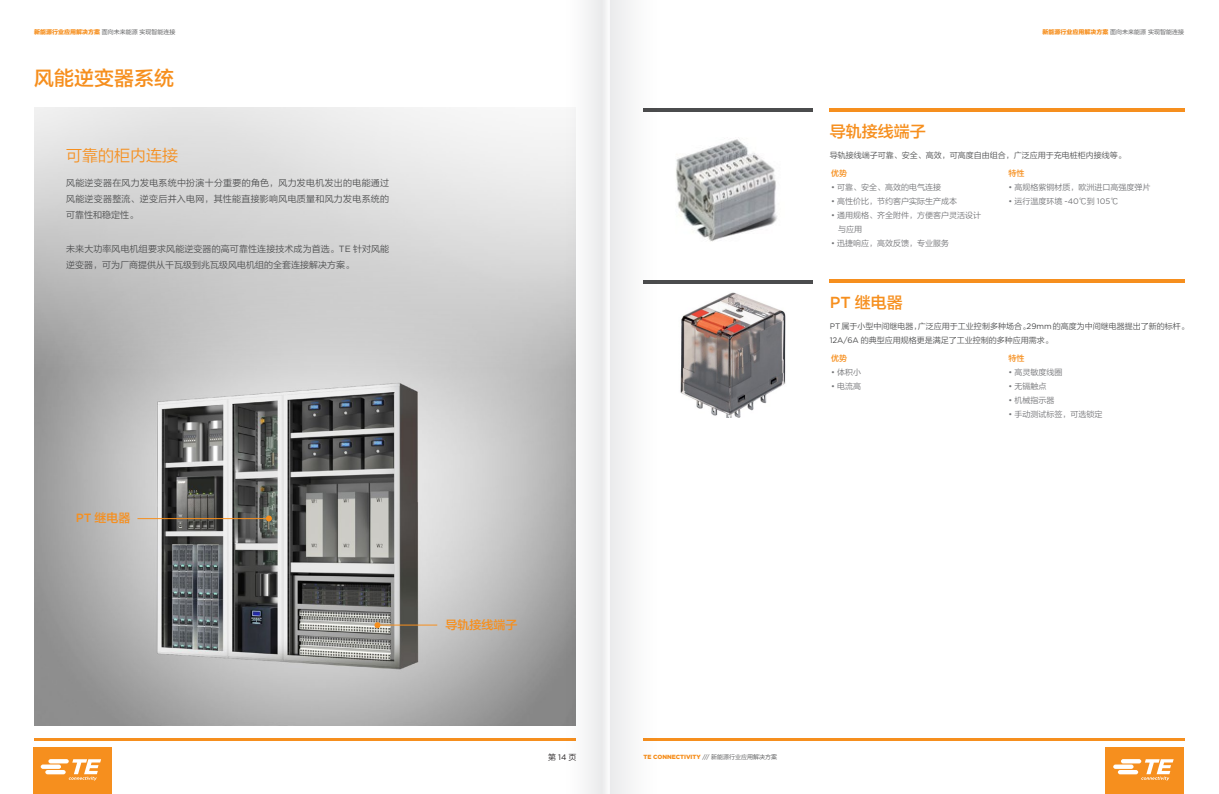
<style>
.page{position:relative;width:1219px;height:794px;background:#fff}
.page>*{position:absolute;margin:0;border:0;box-sizing:border-box;transform-origin:0 0}
.t1{font:20px "FZLTZHJW GB1 0";color:#f68f1e}
.t2{font:16px "FZLTZHJW GB1 0";color:#f68f1e}
.t3{font:16px "FZLTXIHK GBK1 0";color:#f68f1e}
.t4{font:12px "FZLTZHJW GB1 0";color:#f68f1e}
.t5{font:9px/16px "FZLTXIHK GBK1 0";letter-spacing:.01em;color:#4b4c4d;text-align:justify}
.t6{font:8px/14px "FZLTXIHK GBK1 0";color:#717275}
.t7{font:8px/14px "FZLTXIHK GBK1 0";color:#4b4c4d}
.t8{font:8px "FZLTZHJW GB1 0";color:#f68f1e}
.t9{font:8px "FZLTXIHK GBK1 0";color:#231f20}
.t10{font:6px "FZLTXIHK GBK1 0";color:#4b4c4d}
.t11{font:900 6px "Gotham";color:#f68f1e}
.s1{font-family:"FZLTTHJW GB1 0";color:#f68f1e}
.s2{font-family:"Gotham"}
.s3{font-family:"Gotham";font-weight:500}
.s4{font-weight:400;color:#4b4c4d}
.s5{font-family:"FZLTXIHK GBK1 0";font-weight:400;color:#4b4c4d}
</style>
<div class="page">
<img style="left:34px;top:371px;width:527px;height:355px">
<svg style="left:34px;top:108px;width:527px;height:263px;background:#d4d4d4"></svg>
<hr style="left:830px;top:279px;width:355px;height:4px;background:#f68f1e">
<hr style="left:830px;top:108px;width:355px;height:4px;background:#f68f1e">
<img style="left:680px;top:292px;width:106px;height:126px">
<svg style="left:658px;top:280px;width:155px;height:3px"></svg>
<hr style="left:643px;top:108px;width:170px;height:4px;background:#4b4c4d">
<img style="left:676px;top:139px;width:101px;height:103px">
<svg style="left:266px;top:515px;width:6px;height:6px"></svg>
<svg style="left:374px;top:622px;width:6px;height:6px"></svg>
<hr style="left:137px;top:518px;width:132px;height:1px;background:#f68f1e">
<hr style="left:377px;top:625px;width:60px;height:1px;background:#f68f1e">
<hr style="left:34px;top:738px;width:541px;height:2px;background:#f68f1e">
<hr style="left:644px;top:738px;width:541px;height:2px;background:#f68f1e">
<div style="left:33px;top:747px;width:78px;height:47px;background:#f68f1e"></div>
<svg style="left:41px;top:759px;width:60px;height:21px"></svg>
<div style="left:1106px;top:747px;width:78px;height:47px;background:#f68f1e"></div>
<svg style="left:1113px;top:759px;width:61px;height:21px"></svg>
<div style="left:609px;top:0;width:49px;height:794px;background:#f6f6f7"></div>
<svg style="left:561px;top:0;width:45px;height:794px"></svg>
<p class="t10" style="left:34px;top:28px;width:143px"><span class="s1">新能源行业应用解决方案</span>面向未来能源实现智能连接</p>
<p class="t10" style="left:1042px;top:28px;width:143px"><span class="s1">新能源行业应用解决方案</span>面向未来能源实现智能连接</p>
<p class="t1" style="left:34px;top:67px;width:141px">风能逆变器系统</p>
<p class="t3" style="left:66px;top:147px;width:113px">可靠的柜内连接</p>
<p class="t5" style="left:66px;top:175px;width:325px">风能逆变器在风力发电系统中扮演十分重要的角色，风力发电机发出的电能通过风能逆变器整流、逆变后并入电网，其性能直接影响风电质量和风力发电系统的可靠性和稳定性。</p>
<p class="t5" style="left:66px;top:241px;width:325px">未来大功率风电机组要求风能逆变器的高可靠性连接技术成为首选。<span class="s2">TE</span> 针对风能逆变器，可为厂商提供从千瓦级到兆瓦级风电机组的全套连接解决方案。</p>
<p class="t4" style="left:76px;top:511px;width:56px"><span class="s3">PT</span> 继电器</p>
<p class="t2" style="left:830px;top:123px;width:97px">导轨接线端子</p>
<p class="t7" style="left:830px;top:149px;width:297px">导轨接线端子可靠、安全、高效，可高度自由组合，广泛应用于充电桩柜内接线等。</p>
<p class="t8" style="left:831px;top:169px;width:17px">优势</p>
<p class="t6" style="left:831px;top:181px;width:112px"><span class="s2">•</span> 可靠、安全、高效的电气连接</p>
<p class="t6" style="left:831px;top:195px;width:128px"><span class="s2">•</span> 高性价比，节约客户实际生产成本</p>
<p class="t6" style="left:838px;top:209px;width:145px;text-indent:-7px"><span class="s2">•</span> 通用规格、齐全附件，方便客户灵活设计与应用</p>
<p class="t6" style="left:831px;top:237px;width:120px"><span class="s2">•</span> 迅捷响应，高效反馈，专业服务</p>
<p class="t8" style="left:1008px;top:169px;width:17px">特性</p>
<p class="t6" style="left:1008px;top:181px;width:144px"><span class="s2">•</span> 高规格紫铜材质，欧洲进口高强度弹片</p>
<p class="t6" style="left:1008px;top:195px;width:112px"><span class="s2">•</span> 运行温度环境 <span class="s2">-40</span>℃到 <span class="s2">105</span>℃</p>
<p class="t2" style="left:830px;top:293px;width:75px"><span class="s3">PT</span> 继电器</p>
<p class="t7" style="left:830px;top:320px;width:361px"><span class="s2">PT</span>属于小型中间继电器，广泛应用于工业控制多种场合。<span class="s2">29mm</span>的高度为中间继电器提出了新的标杆。<br><span class="s2">12A/6A</span> 的典型应用规格更是满足了工业控制的多种应用需求。</p>
<p class="t8" style="left:831px;top:354px;width:17px">优势</p>
<p class="t6" style="left:831px;top:365px;width:32px"><span class="s2">•</span> 体积小</p>
<p class="t6" style="left:831px;top:379px;width:32px"><span class="s2">•</span> 电流高</p>
<p class="t8" style="left:1008px;top:354px;width:17px">特性</p>
<p class="t6" style="left:1008px;top:365px;width:56px"><span class="s2">•</span> 高灵敏度线圈</p>
<p class="t6" style="left:1008px;top:379px;width:40px"><span class="s2">•</span> 无镉触点</p>
<p class="t6" style="left:1008px;top:393px;width:48px"><span class="s2">•</span> 机械指示器</p>
<p class="t6" style="left:1008px;top:407px;width:96px"><span class="s2">•</span> 手动测试标签，可选锁定</p>
<p class="t4" style="left:446px;top:618px;width:73px">导轨接线端子</p>
<p class="t9" style="left:548px;top:753px;width:30px">第<span class="s2">14</span>页</p>
<p class="t11" style="left:643px;top:753px;width:135px">TE CONNECTIVITY <span class="s4">///</span> <span class="s5">新能源行业应用解决方案</span></p>
</div>
